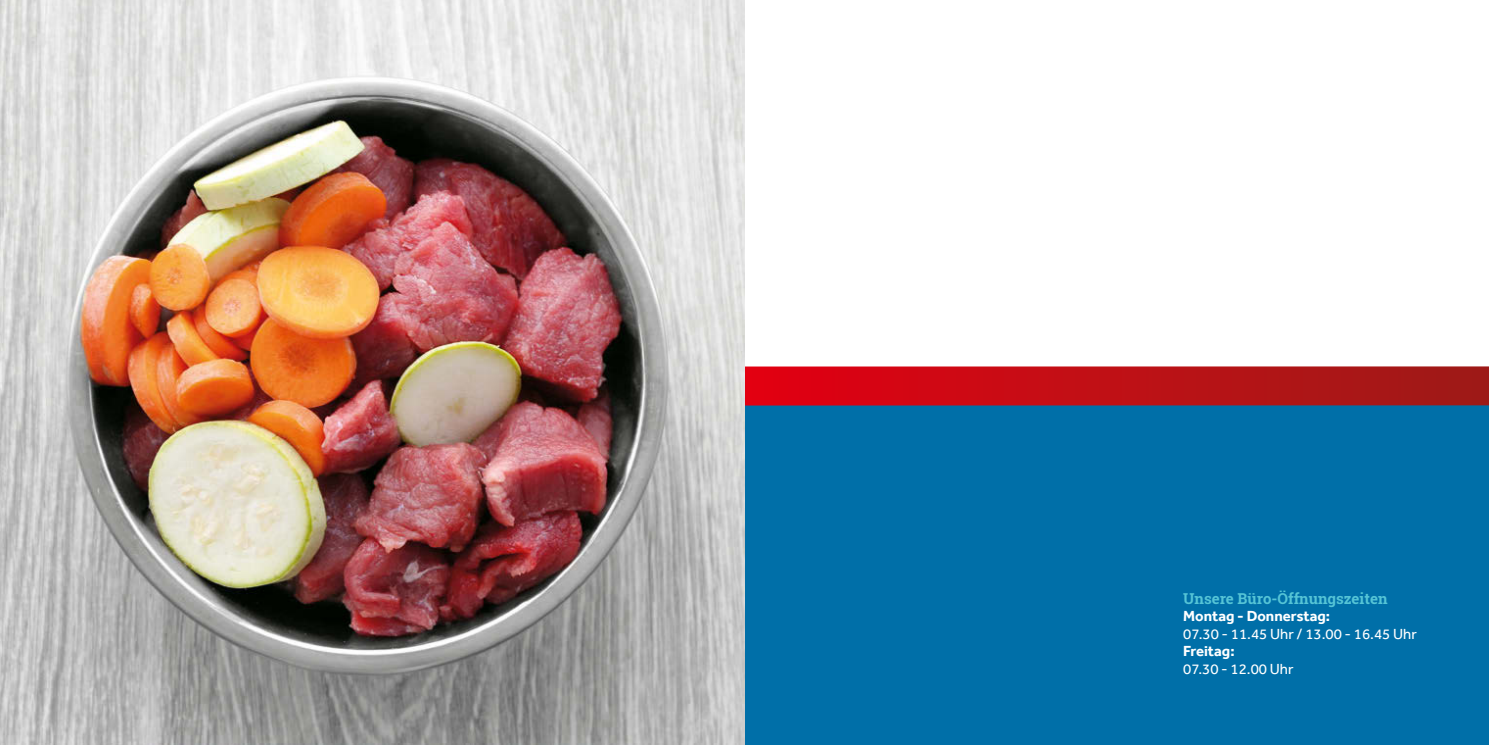
<style>
.page{position:relative;width:1489px;height:745px;background:#fff}
.page>*{position:absolute;margin:0;border:0;box-sizing:border-box;transform-origin:0 0}
.t1{font:15px "Effra";color:#fff}
.t2{font:700 15px "Effra";color:#fff}
.t3{font:700 15px "Roboto Slab";color:#55c4d6}
</style>
<div class="page">
<div style="left:744px;top:392px;width:744px;height:352px;background:#006fa8"></div>
<div style="left:744px;top:366px;width:744px;height:39px;background:linear-gradient(to right,#e20012,#9d1c18)"></div>
<img style="left:0;top:0;width:744px;height:744px">
<p class="t3" style="left:1183px;top:587px;width:206px">Unsere Büro-Öffnungszeiten</p>
<p class="t2" style="left:1183px;top:607px;width:148px">Montag - Donnerstag:</p>
<p class="t1" style="left:1183px;top:624px;width:235px">07.30 - 11.45 Uhr / 13.00 - 16.45 Uhr</p>
<p class="t2" style="left:1183px;top:642px;width:53px">Freitag:</p>
<p class="t1" style="left:1183px;top:659px;width:112px">07.30 - 12.00 Uhr</p>
</div>
